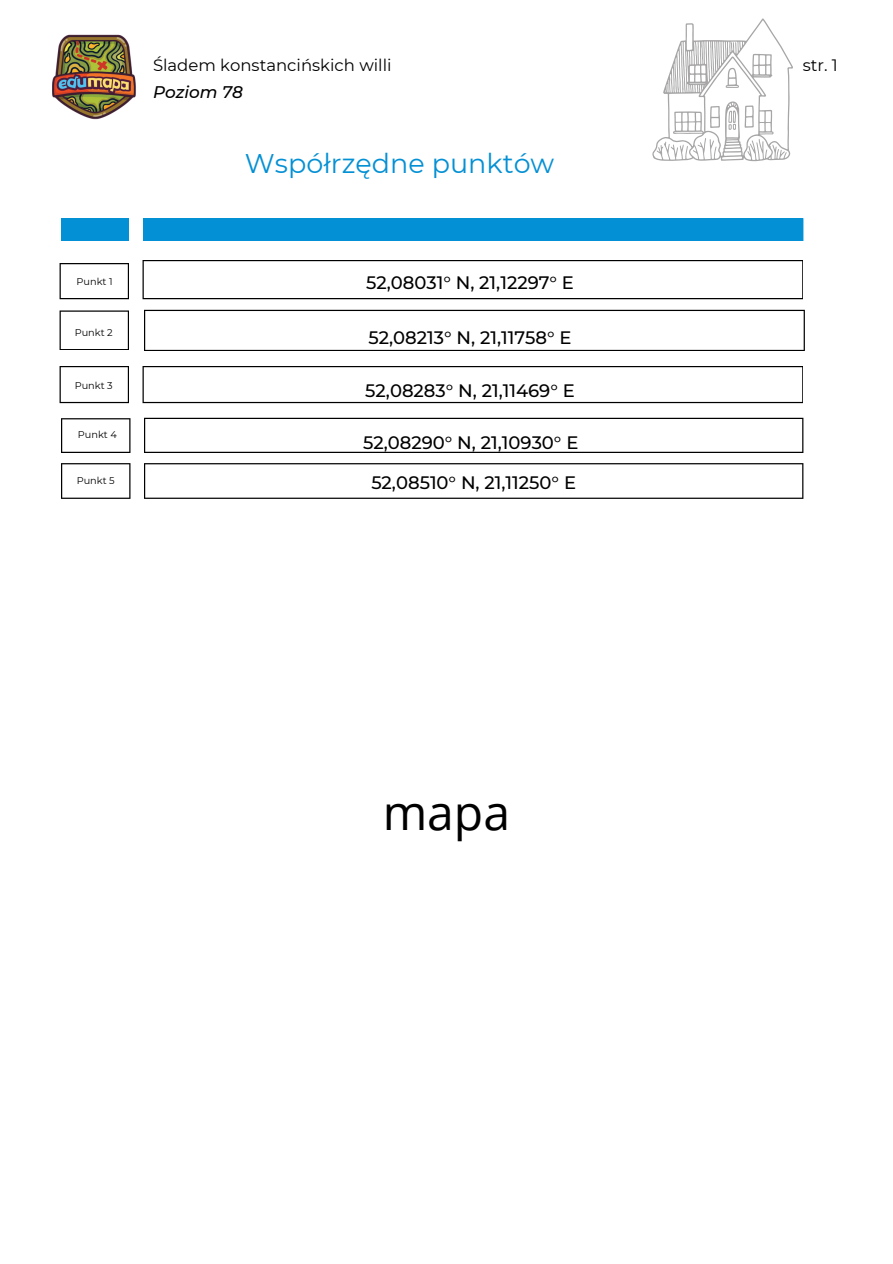
<style>
.page{position:relative;width:893px;height:1264px;background:#fff}
.page>*{position:absolute;margin:0;border:0;box-sizing:border-box;transform-origin:0 0}
.t1{font:48px "Open Sans";color:#000}
.t2{font:27px "Montserrat";color:#0490d4}
.t3{font:500 18px "Montserrat";color:#000}
.t4{font:italic 500 16.8px "Montserrat";color:#000}
.t5{font:16.5px "Montserrat";color:#000}
.t6{font:9.75px "Montserrat";color:#000}
</style>
<div class="page">
<div style="left:61px;top:218px;width:67px;height:23px;background:#0490d4"></div>
<div style="left:143px;top:218px;width:660px;height:23px;background:#0490d4"></div>
<svg style="left:142px;top:260px;width:661px;height:39px"></svg>
<svg style="left:144px;top:310px;width:660px;height:41px"></svg>
<svg style="left:142px;top:366px;width:661px;height:37px"></svg>
<svg style="left:144px;top:418px;width:659px;height:35px"></svg>
<svg style="left:60px;top:263px;width:69px;height:36px"></svg>
<svg style="left:60px;top:310px;width:69px;height:40px"></svg>
<svg style="left:60px;top:366px;width:69px;height:37px"></svg>
<svg style="left:61px;top:418px;width:69px;height:35px"></svg>
<svg style="left:144px;top:463px;width:659px;height:36px"></svg>
<svg style="left:61px;top:463px;width:69px;height:36px"></svg>
<img style="left:52px;top:34px;width:84px;height:86px">
<svg style="left:652px;top:18px;width:140px;height:143px"></svg>
<p class="t5" style="left:153px;top:55px;width:240px">Śladem konstancińskich willi</p>
<p class="t4" style="left:153px;top:82px;width:92px">Poziom 78</p>
<p class="t2" style="left:245px;top:147px;width:311px">Współrzędne punktów</p>
<p class="t6" style="left:76px;top:275px;width:38px">Punkt 1</p>
<p class="t6" style="left:75px;top:326px;width:40px">Punkt 2</p>
<p class="t6" style="left:75px;top:379px;width:40px">Punkt 3</p>
<p class="t6" style="left:78px;top:429px;width:40px">Punkt 4</p>
<p class="t6" style="left:77px;top:475px;width:40px">Punkt 5</p>
<p class="t3" style="left:366px;top:272px;width:209px">52,08031° N, 21,12297° E</p>
<p class="t3" style="left:368px;top:327px;width:204px">52,08213° N, 21,11758° E</p>
<p class="t3" style="left:365px;top:379px;width:211px">52,08283° N, 21,11469° E</p>
<p class="t3" style="left:363px;top:431px;width:217px">52,08290° N, 21,10930° E</p>
<p class="t3" style="left:371px;top:471px;width:206px">52,08510° N, 21,11250° E</p>
<p class="t1" style="left:382px;top:778px;width:129px">mapa</p>
<p class="t5" style="left:802px;top:55px;width:37px">str. 1</p>
</div>
